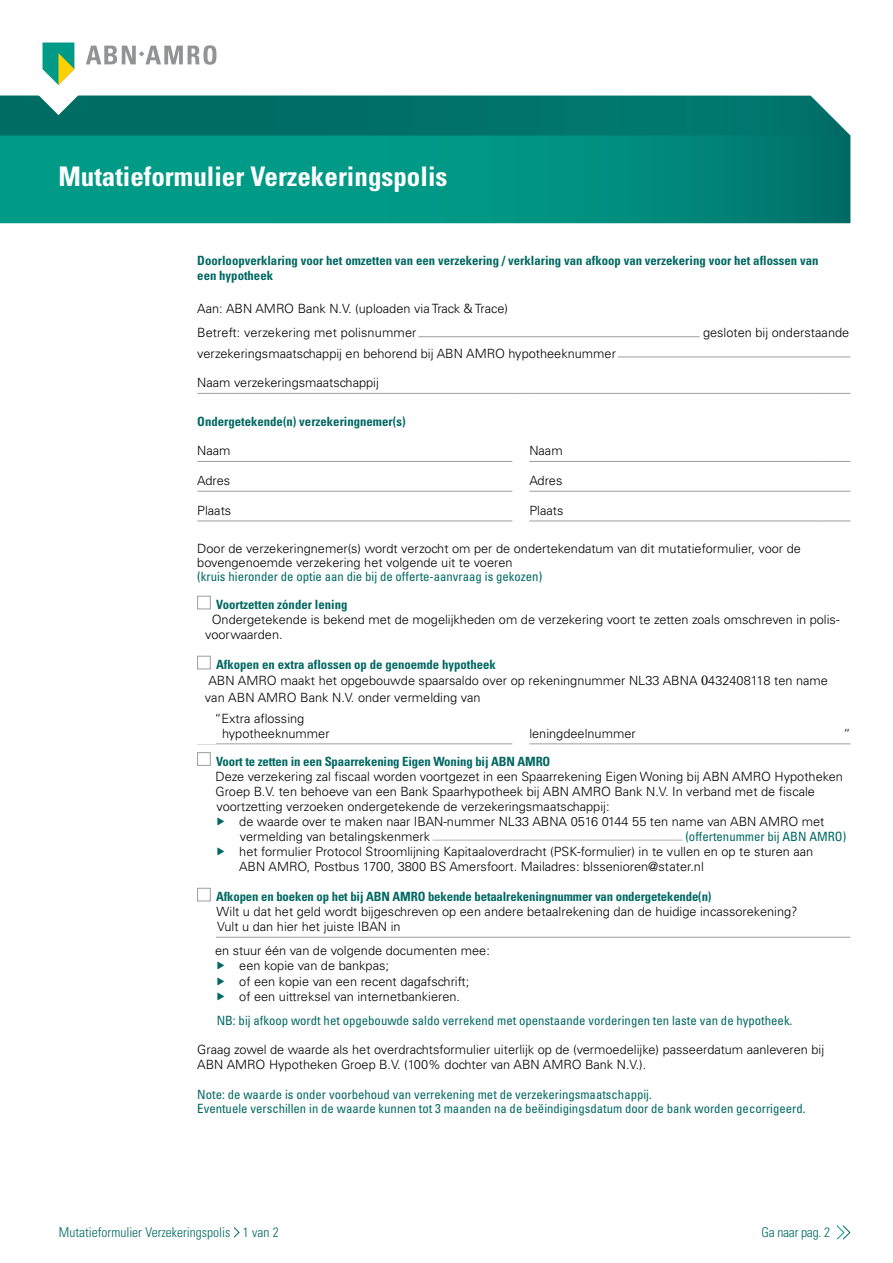
<style>
.page{position:relative;width:893px;height:1263px;background:#fff}
.page>*{position:absolute;margin:0;border:0;box-sizing:border-box;transform-origin:0 0}
.t1{font:700 condensed 27px "Univers LT Std";color:#fff}
.t2{font:300 condensed 13.5px "Univers LT Std";color:#006862}
.t3{font:300 condensed 13.5px "Univers LT Std";letter-spacing:-.02em;color:#006862}
.t4{font:300 12.75px/15px "Univers LT Std";color:#000}
.t5{font:condensed 12.75px/14.2px "Univers LT Std";color:#006862}
.t6{font:700 condensed 12.75px/15px "Univers LT Std";color:#006862}
.s1{font-weight:700;font-stretch:condensed;color:#006862}
.s2{font-family:"Minion Pro";font-weight:400;font-size:15px}
</style>
<div class="page">
<svg style="left:0;top:136px;width:850px;height:87px;background:#009180"></svg>
<svg style="left:0;top:43px;width:850px;height:93px"></svg>
<svg style="left:233px;top:1227px;width:7px;height:11px"></svg>
<svg style="left:836px;top:1225px;width:15px;height:15px"></svg>
<hr style="left:197px;top:393px;width:315px;height:1px;background:#9c9e9f">
<svg style="left:512px;top:393px;width:17px;height:1px"></svg>
<hr style="left:529px;top:393px;width:295px;height:1px;background:#9c9e9f">
<svg style="left:824px;top:393px;width:26px;height:1px"></svg>
<hr style="left:197px;top:461px;width:315px;height:1px;background:#9c9e9f">
<hr style="left:529px;top:461px;width:295px;height:1px;background:#9c9e9f">
<svg style="left:824px;top:461px;width:26px;height:1px"></svg>
<hr style="left:197px;top:491px;width:315px;height:1px;background:#9c9e9f">
<hr style="left:529px;top:491px;width:295px;height:1px;background:#9c9e9f">
<svg style="left:824px;top:491px;width:26px;height:1px"></svg>
<hr style="left:197px;top:521px;width:315px;height:1px;background:#9c9e9f">
<hr style="left:529px;top:521px;width:295px;height:1px;background:#9c9e9f">
<svg style="left:824px;top:521px;width:26px;height:1px"></svg>
<hr style="left:197px;top:744px;width:315px;height:1px;background:#9c9e9f">
<hr style="left:529px;top:744px;width:295px;height:1px;background:#9c9e9f">
<svg style="left:824px;top:744px;width:26px;height:1px"></svg>
<hr style="left:197px;top:937px;width:315px;height:1px;background:#9c9e9f">
<svg style="left:512px;top:937px;width:17px;height:1px"></svg>
<hr style="left:529px;top:937px;width:295px;height:1px;background:#9c9e9f">
<svg style="left:824px;top:937px;width:26px;height:1px"></svg>
<div style="left:197px;top:596px;width:14px;height:13px;border:1px solid #9c9e9f"></div>
<div style="left:197px;top:656px;width:14px;height:13px;border:1px solid #9c9e9f"></div>
<div style="left:197px;top:752px;width:14px;height:14px;border:1px solid #9c9e9f"></div>
<div style="left:197px;top:888px;width:14px;height:13px;border:1px solid #9c9e9f"></div>
<hr style="left:433px;top:840px;width:250px;height:1px;background:#b1b3b4">
<div style="left:197px;top:933px;width:19px;height:9px;background:#fff"></div>
<hr style="left:418px;top:336px;width:281px;height:1px;background:#9c9e9f">
<hr style="left:618px;top:357px;width:232px;height:1px;background:#9c9e9f">
<h1 class="t1" style="left:58px;top:160px;width:390px">Mutatieformulier Verzekeringspolis</h1>
<p class="t6" style="left:197px;top:253px;width:623px">Doorloopverklaring voor het omzetten van een verzekering / verklaring van afkoop van verzekering voor het aflossen van een hypotheek</p>
<p class="t4" style="left:197px;top:297px;width:312px;line-height:23.7px">Aan: ABN AMRO Bank N.V. (uploaden via Track &amp; Trace)<br>Betreft: verzekering met polisnummer</p>
<p class="t4" style="left:703px;top:325px;width:148px">gesloten bij onderstaande</p>
<p class="t4" style="left:197px;top:346px;width:420px">verzekeringsmaatschappij en behorend bij ABN AMRO hypotheeknummer</p>
<p class="t4" style="left:197px;top:375px;width:183px">Naam verzekeringsmaatschappij</p>
<p class="t6" style="left:197px;top:414px;width:210px">Ondergetekende(n) verzekeringnemer(s)</p>
<p class="t4" style="left:197px;top:443px;width:35px">Naam</p>
<p class="t4" style="left:529px;top:443px;width:35px">Naam</p>
<p class="t4" style="left:197px;top:473px;width:35px">Adres</p>
<p class="t4" style="left:529px;top:473px;width:35px">Adres</p>
<p class="t4" style="left:197px;top:503px;width:35px">Plaats</p>
<p class="t4" style="left:529px;top:503px;width:35px">Plaats</p>
<p class="t4" style="left:197px;top:541px;width:605px;line-height:14.2px">Door de verzekeringnemer(s) wordt verzocht om per de ondertekendatum van dit mutatieformulier, voor de bovengenoemde verzekering het volgende uit te voeren</p>
<p class="t5" style="left:197px;top:570px;width:346px">(kruis hieronder de optie aan die bij de offerte-aanvraag is gekozen)</p>
<p class="t6" style="left:216px;top:597px;width:133px">Voortzetten zónder lening</p>
<p class="t4" style="left:205px;top:612px;width:636px;text-indent:6px">Ondergetekende is bekend met de mogelijkheden om de verzekering voort te zetten zoals omschreven in polis&shy;voorwaarden.</p>
<p class="t4" style="left:205px;top:656px;width:625px;line-height:16.4px;text-indent:11px"><span class="s1">Afkopen en extra aflossen op de genoemde hypotheek<br></span>ABN AMRO maakt het opgebouwde spaarsaldo over op rekeningnummer NL33 ABNA <span class="s2">0</span>432408118 ten name van ABN AMRO Bank N.V. onder vermelding van</p>
<p class="t4" style="left:222px;top:711px;width:109px;text-indent:-8px">“Extra aflossing hypotheeknummer</p>
<p class="t4" style="left:529px;top:726px;width:108px">leningdeelnummer</p>
<p class="t4" style="left:843px;top:726px;width:9px">“</p>
<p class="t6" style="left:216px;top:753px;width:336px">Voort te zetten in een Spaarrekening Eigen Woning bij ABN AMRO</p>
<p class="t4" style="left:216px;top:769px;width:629px">Deze verzekering zal fiscaal worden voortgezet in een Spaarrekening Eigen Woning bij ABN AMRO Hypotheken<br>Groep B.V. ten behoeve van een Bank Spaarhypotheek bij ABN AMRO Bank N.V. In verband met de fiscale voortzetting verzoeken ondergetekende de verzekeringsmaatschappij:</p>
<p class="t4" style="left:239px;top:814px;width:587px">de waarde over te maken naar IBAN-nummer NL33 ABNA 0516 0144 55 ten name van ABN AMRO met vermelding van betalingskenmerk</p>
<p class="t5" style="left:685px;top:829px;width:162px">(offertenummer bij ABN AMRO)</p>
<p class="t4" style="left:239px;top:844px;width:576px">het formulier Protocol Stroomlijning Kapitaaloverdracht (PSK-formulier) in te vullen en op te sturen aan<br>ABN AMRO, Postbus 1700, 3800 BS Amersfoort. Mailadres: blssenioren@stater.nl</p>
<p class="t6" style="left:216px;top:889px;width:497px">Afkopen en boeken op het bij ABN AMRO bekende betaalrekeningnummer van ondergetekende(n)</p>
<p class="t4" style="left:216px;top:904px;width:583px">Wilt u dat het geld wordt bijgeschreven op een andere betaalrekening dan de huidige incassorekening?<br>Vult u dan hier het juiste IBAN in</p>
<p class="t4" style="left:239px;top:943px;width:252px;text-indent:-24px">en stuur één van de volgende documenten mee: een kopie van de bankpas;<br>of een kopie van een recent dagafschrift;<br>of een uittreksel van internetbankieren.</p>
<p class="t5" style="left:217px;top:1013px;width:577px">NB: bij afkoop wordt het opgebouwde saldo verrekend met openstaande vorderingen ten laste van de hypotheek.</p>
<p class="t4" style="left:197px;top:1042px;width:628px">Graag zowel de waarde als het overdrachtsformulier uiterlijk op de (vermoedelijke) passeerdatum aanleveren bij<br>ABN AMRO Hypotheken Groep B.V. (100% dochter van ABN AMRO Bank N.V.).</p>
<p class="t5" style="left:197px;top:1087px;width:610px">Note: de waarde is onder voorbehoud van verrekening met de verzekeringsmaatschappij.<br>Eventuele verschillen in de waarde kunnen tot 3 maanden na de beëindigingsdatum door de bank worden gecorrigeerd.</p>
<p class="t2" style="left:59px;top:1224px;width:221px">Mutatieformulier Verzekeringspolis 1 van 2</p>
<p class="t3" style="left:761px;top:1224px;width:70px">Ga naar pag. 2</p>
</div>
